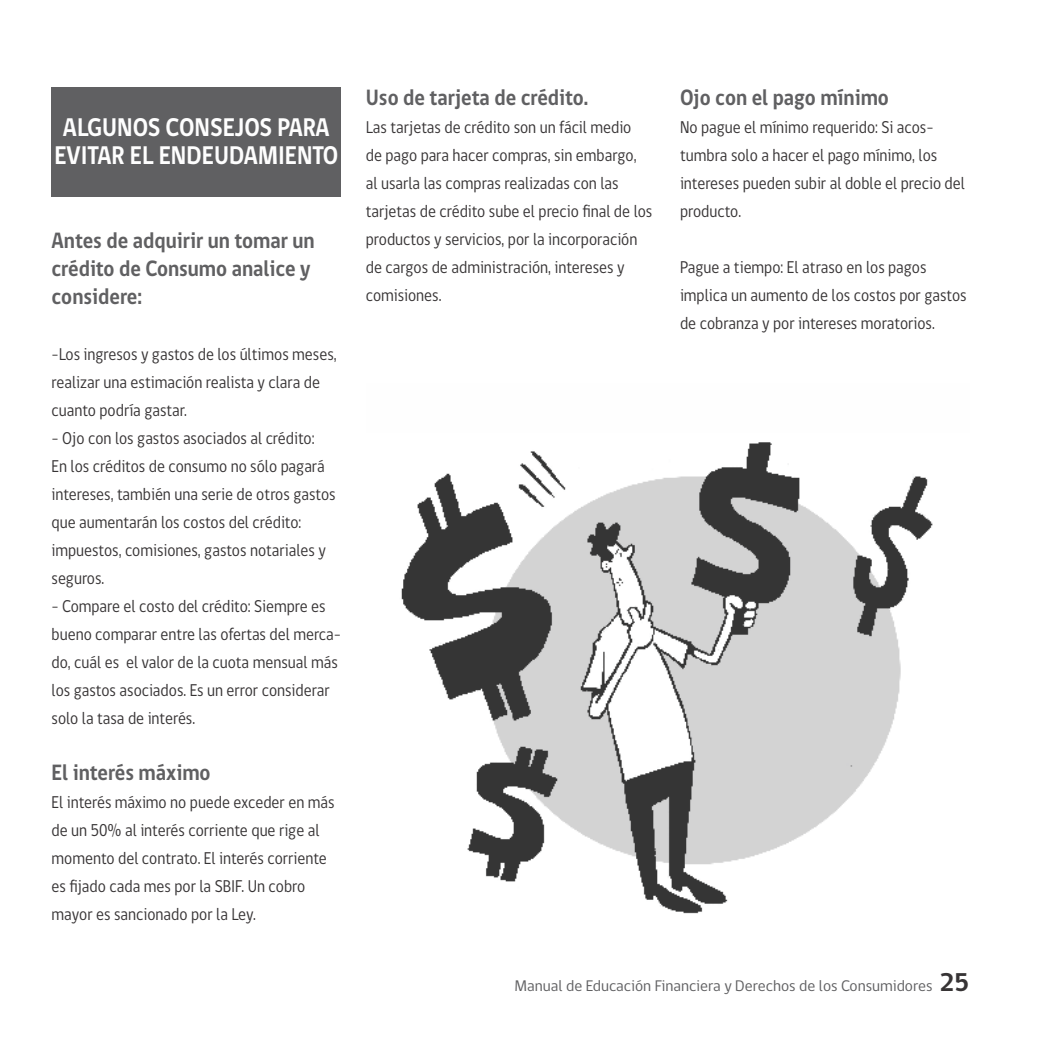
<style>
.page{position:relative;width:1042px;height:1042px;background:#fff}
.page>*{position:absolute;margin:0;border:0;box-sizing:border-box;transform-origin:0 0}
.t1{font:700 26.25px/28px "gob CL";color:#fefefe;text-align:center;scale:.89 1}
.t2{font:700 22.75px/28px "gob CL";color:#606062;scale:.9 1}
.t3{font:17.5px/28px "gob CL";color:#373435;scale:.9 1}
.t4{font:15.75px "gob CL";color:#606062}
.s1{font-weight:700;font-size:26.25px;color:#373435}
</style>
<div class="page">
<div style="left:52px;top:88px;width:289px;height:109px;background:#606062"></div>
<img style="left:401px;top:442px;width:532px;height:472px">
<h1 class="t1" style="left:54px;top:115px;width:320px">ALGUNOS CONSEJOS PARA<br>EVITAR EL ENDEUDAMIENTO</h1>
<h2 class="t2" style="left:52px;top:228px;width:294px">Antes de adquirir un tomar un crédito de Consumo analice y considere:</h2>
<p class="t3" style="left:52px;top:341px;width:318px">-Los ingresos y gastos de los últimos meses, realizar una estimación realista y clara de cuanto podría gastar.</p>
<p class="t3" style="left:52px;top:425px;width:317px">- Ojo con los gastos asociados al crédito:<br>En los créditos de consumo no sólo pagará intereses, también una serie de otros gastos que aumentarán los costos del crédito: impuestos, comisiones, gastos notariales y seguros.</p>
<p class="t3" style="left:52px;top:593px;width:323px">- Compare el costo del crédito: Siempre es bueno comparar entre las ofertas del merca&shy;do, cuál es el valor de la cuota mensual más los gastos asociados. Es un error considerar solo la tasa de interés.</p>
<h2 class="t2" style="left:52px;top:760px;width:178px">El interés máximo</h2>
<p class="t3" style="left:52px;top:789px;width:316px">El interés máximo no puede exceder en más de un 50% al interés corriente que rige al momento del contrato. El interés corriente es fijado cada mes por la SBIF. Un cobro mayor es sancionado por la Ley.</p>
<h2 class="t2" style="left:366px;top:85px;width:249px">Uso de tarjeta de crédito.</h2>
<p class="t3" style="left:366px;top:114px;width:320px">Las tarjetas de crédito son un fácil medio<br>de pago para hacer compras, sin embargo, al usarla las compras realizadas con las tarjetas de crédito sube el precio final de los productos y servicios, por la incorporación de cargos de administración, intereses y comisiones.</p>
<h2 class="t2" style="left:680px;top:85px;width:234px">Ojo con el pago mínimo</h2>
<p class="t3" style="left:680px;top:114px;width:318px">No pague el mínimo requerido: Si acos&shy;tumbra solo a hacer el pago mínimo, los intereses pueden subir al doble el precio del producto.</p>
<p class="t3" style="left:680px;top:254px;width:320px">Pague a tiempo: El atraso en los pagos implica un aumento de los costos por gastos de cobranza y por intereses moratorios.</p>
<p class="t4" style="left:514px;top:979px;width:456px">Manual de Educación Financiera y Derechos de los Consumidores <span class="s1">25</span></p>
</div>
